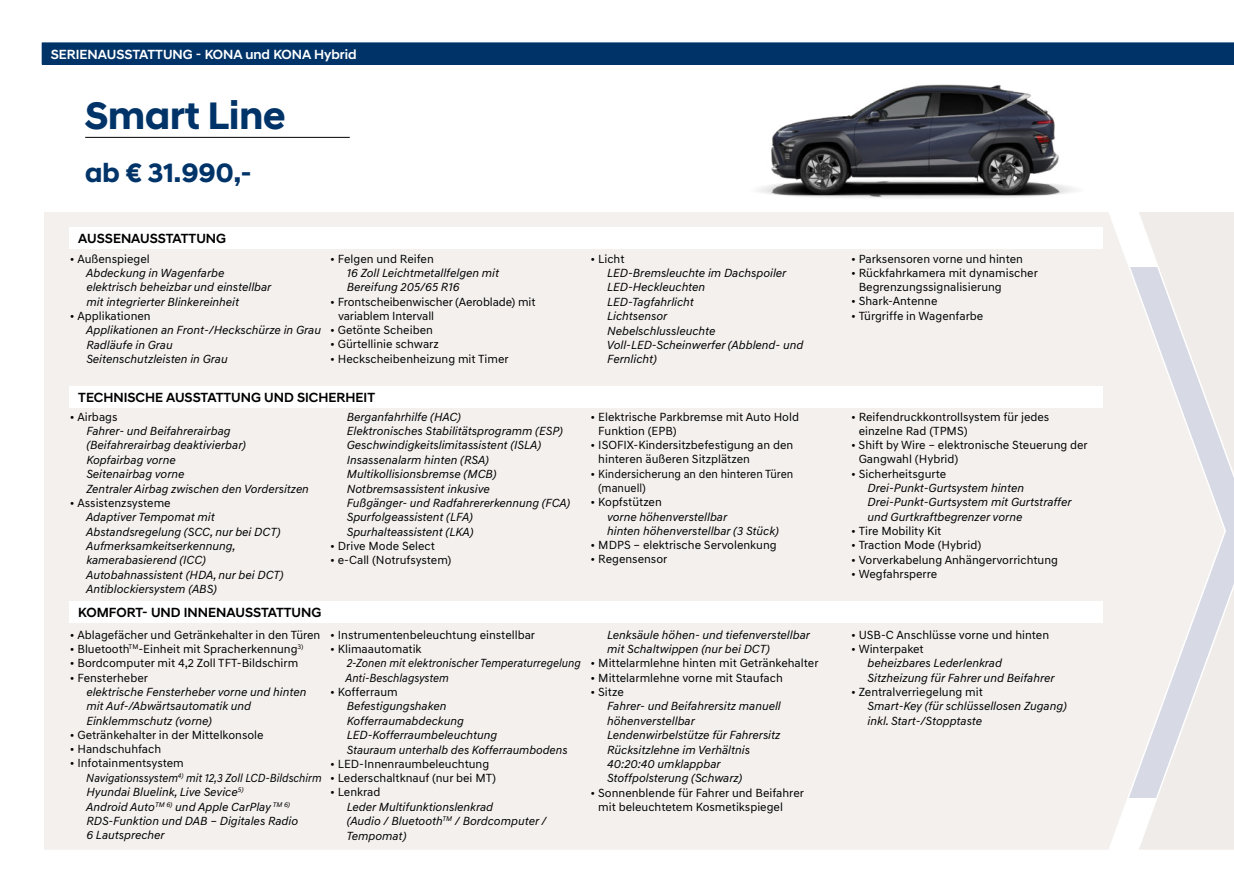
<style>
.page{position:relative;width:1234px;height:893px;background:#fff}
.page>*{position:absolute;margin:0;border:0;box-sizing:border-box;transform-origin:0 0}
.t1{font:700 39px "Hyundai Sans Head";color:#003469}
.t2{font:700 27px "Hyundai Sans Head";color:#003469}
.t3{font:500 13.5px "Hyundai Sans Head";color:#000}
.t4{font:500 13.5px "Hyundai Sans Head";color:#fff}
.t5{font:italic 12px/14.4px "Hyundai Sans Text";color:#000}
.t6{font:12px/14.2px "Hyundai Sans Text";color:#000}
.t7{font:italic 12px/14.4px "Hyundai Sans Text";color:#000;scale:.93 1}
.t8{font:italic 12px/14.4px "Hyundai Sans Text";color:#000;scale:.94 1}
.s1{font-style:normal}
.s2{font-style:italic}
</style>
<div class="page">
<div style="left:44px;top:212px;width:1091px;height:638px;background:#f3f0ee"></div>
<div style="left:70px;top:386px;width:1032px;height:22px;background:#fff"></div>
<div style="left:70px;top:227px;width:1032px;height:21px;background:#fff"></div>
<div style="left:70px;top:602px;width:1032px;height:21px;background:#fff"></div>
<hr style="left:85px;top:137px;width:265px;height:1px;background:#000">
<div style="left:42px;top:43px;width:1191px;height:21px;background:#003469"></div>
<hr style="left:42px;top:64px;width:1191px;height:1px;background:#003469">
<svg style="left:1135px;top:212px;width:98px;height:638px;background:#eceaea"></svg>
<img style="left:758px;top:84px;width:317px;height:114px">
<p class="t4" style="left:51px;top:47px;width:307px">SERIENAUSSTATTUNG - KONA und KONA Hybrid</p>
<h1 class="t1" style="left:85px;top:100px;width:202px">Smart Line</h1>
<h2 class="t2" style="left:85px;top:162px;width:168px">ab € 31.990,-</h2>
<p class="t3" style="left:78px;top:231px;width:149px">AUSSENAUSSTATTUNG</p>
<p class="t6" style="left:70px;top:251px;width:82px">• Außenspiegel</p>
<p class="t5" style="left:86px;top:266px;width:187px">Abdeckung in Wagenfarbe elektrisch beheizbar und einstellbar mit integrierter Blinkereinheit</p>
<p class="t6" style="left:70px;top:309px;width:82px">• Applikationen</p>
<p class="t5" style="left:86px;top:323px;width:236px">Applikationen an Front-/Heckschürze in Grau<br>Radläufe in Grau<br>Seitenschutzleisten in Grau</p>
<p class="t6" style="left:330px;top:251px;width:105px">• Felgen und Reifen</p>
<p class="t5" style="left:347px;top:266px;width:154px">16 Zoll Leichtmetallfelgen mit<br>Bereifung 205/65 R16</p>
<p class="t6" style="left:338px;top:294px;width:199px;text-indent:-8px">• Frontscheibenwischer (Aeroblade) mit variablem Intervall</p>
<p class="t6" style="left:330px;top:323px;width:104px">• Getönte Scheiben</p>
<p class="t6" style="left:330px;top:337px;width:110px">• Gürtellinie schwarz</p>
<p class="t6" style="left:330px;top:351px;width:180px">• Heckscheibenheizung mit Timer</p>
<p class="t3" style="left:78px;top:390px;width:298px">TECHNISCHE AUSSTATTUNG UND SICHERHEIT</p>
<p class="t6" style="left:70px;top:409px;width:49px">• Airbags</p>
<p class="t5" style="left:86px;top:424px;width:224px">Fahrer- und Beifahrerairbag (Beifahrerairbag deaktivierbar)<br>Kopfairbag vorne<br>Seitenairbag vorne<br>Zentraler Airbag zwischen den Vordersitzen</p>
<p class="t6" style="left:70px;top:496px;width:102px">• Assistenzsysteme</p>
<p class="t5" style="left:86px;top:510px;width:199px">Adaptiver Tempomat mit<br>Abstandsregelung (SCC, nur bei DCT)<br>Aufmerksamkeitserkennung, kamerabasierend (ICC)<br>Autobahnassistent (HDA, nur bei DCT)<br>Antiblockiersystem (ABS)</p>
<p class="t5" style="left:347px;top:409px;width:225px">Berganfahrhilfe (HAC)<br>Elektronisches Stabilitätsprogramm (ESP)<br>Geschwindigkeitslimitassistent (ISLA)<br>Insassenalarm hinten (RSA)<br>Multikollisionsbremse (MCB)<br>Notbremsassistent inkusive<br>Fußgänger- und Radfahrererkennung (FCA)<br>Spurfolgeassistent (LFA)<br>Spurhalteassistent (LKA)</p>
<p class="t6" style="left:330px;top:539px;width:106px">• Drive Mode Select</p>
<p class="t6" style="left:330px;top:553px;width:123px">• e-Call (Notrufsystem)</p>
<p class="t3" style="left:78px;top:605px;width:244px">KOMFORT- UND INNENAUSSTATTUNG</p>
<p class="t6" style="left:70px;top:627px;width:252px">• Ablagefächer und Getränkehalter in den Türen</p>
<p class="t6" style="left:70px;top:642px;width:235px">• Bluetooth<sup>TM</sup>-Einheit mit Spracherkennung<sup>3)</sup></p>
<p class="t6" style="left:70px;top:656px;width:230px">• Bordcomputer mit 4,2 Zoll TFT-Bildschirm</p>
<p class="t6" style="left:70px;top:670px;width:80px">• Fensterheber</p>
<p class="t5" style="left:86px;top:685px;width:221px">elektrische Fensterheber vorne und hinten mit Auf-/Abwärtsautomatik und<br>Einklemmschutz (vorne)</p>
<p class="t6" style="left:70px;top:728px;width:195px">• Getränkehalter in der Mittelkonsole</p>
<p class="t6" style="left:70px;top:742px;width:93px">• Handschuhfach</p>
<p class="t7" style="left:86px;top:756px;width:255px;text-indent:-16px"><span class="s1">• Infotainmentsystem<br></span>Navigationssystem<sup>4)</sup> mit 12,3 Zoll LCD-Bildschirm Hyundai Bluelink, Live Sevice<sup>5)<br></sup>Android Auto <sup>TM</sup> <sup>6)</sup> und Apple CarPlay <sup>TM</sup> <sup>6)<br></sup>RDS-Funktion und DAB – Digitales Radio<br>6 Lautsprecher</p>
<p class="t6" style="left:330px;top:627px;width:206px">• Instrumentenbeleuchtung einstellbar</p>
<p class="t6" style="left:330px;top:642px;width:93px">• Klimaautomatik</p>
<p class="t8" style="left:345px;top:656px;width:251px">2-Zonen mit elektronischer Temperaturregelung<br>Anti-Beschlagsystem</p>
<p class="t6" style="left:330px;top:685px;width:69px">• Kofferraum</p>
<p class="t5" style="left:347px;top:699px;width:222px">Befestigungshaken<br>Kofferraumabdeckung<br>LED-Kofferraumbeleuchtung<br>Stauraum unterhalb des Kofferraumbodens</p>
<p class="t6" style="left:330px;top:757px;width:160px">• LED-Innenraumbeleuchtung</p>
<p class="t6" style="left:330px;top:771px;width:167px">• Lederschaltknauf (nur bei MT)</p>
<p class="t6" style="left:330px;top:785px;width:52px">• Lenkrad</p>
<p class="t5" style="left:346px;top:799px;width:202px">Leder Multifunktionslenkrad<br>(Audio / Bluetooth <sup>TM</sup> / Bordcomputer /<br>Tempomat)</p>
<p class="t6" style="left:590px;top:251px;width:35px">• Licht</p>
<p class="t5" style="left:606px;top:266px;width:198px">LED-Bremsleuchte im Dachspoiler<br>LED-Heckleuchten<br>LED-Tagfahrlicht<br>Lichtsensor<br>Nebelschlussleuchte<br>Voll-LED-Scheinwerfer (Abblend- und<br>Fernlicht)</p>
<p class="t6" style="left:598px;top:409px;width:202px;text-indent:-8px">• Elektrische Parkbremse mit Auto Hold<br>Funktion (EPB)</p>
<p class="t6" style="left:598px;top:438px;width:196px;text-indent:-8px">• ISOFIX-Kindersitzbefestigung an den hinteren äußeren Sitzplätzen</p>
<p class="t6" style="left:598px;top:466px;width:196px;text-indent:-8px">• Kindersicherung an den hinteren Türen (manuell)</p>
<p class="t6" style="left:590px;top:495px;width:73px">• Kopfstützen</p>
<p class="t5" style="left:607px;top:509px;width:173px">vorne höhenverstellbar<br>hinten höhenverstellbar (3 Stück)</p>
<p class="t6" style="left:590px;top:538px;width:188px">• MDPS – elektrische Servolenkung</p>
<p class="t6" style="left:590px;top:552px;width:78px">• Regensensor</p>
<p class="t5" style="left:607px;top:627px;width:204px">Lenksäule höhen- und tiefenverstellbar mit Schaltwippen (nur bei DCT)</p>
<p class="t6" style="left:590px;top:656px;width:229px">• Mittelarmlehne hinten mit Getränkehalter</p>
<p class="t6" style="left:590px;top:670px;width:194px">• Mittelarmlehne vorne mit Staufach</p>
<p class="t6" style="left:590px;top:685px;width:35px">• Sitze</p>
<p class="t5" style="left:607px;top:699px;width:175px">Fahrer- und Beifahrersitz manuell höhenverstellbar<br>Lendenwirbelstütze für Fahrersitz<br>Rücksitzlehne im Verhältnis<br>40:20:40 umklappbar<br>Stoffpolsterung (Schwarz)</p>
<p class="t6" style="left:598px;top:785px;width:207px;text-indent:-8px">• Sonnenblende für Fahrer und Beifahrer mit beleuchtetem Kosmetikspiegel</p>
<p class="t6" style="left:850px;top:251px;width:173px">• Parksensoren vorne und hinten</p>
<p class="t6" style="left:858px;top:266px;width:181px;text-indent:-8px">• Rückfahrkamera mit dynamischer<br>Begrenzungssignalisierung</p>
<p class="t6" style="left:850px;top:294px;width:88px">• Shark-Antenne</p>
<p class="t6" style="left:850px;top:308px;width:134px">• Türgriffe in Wagenfarbe</p>
<p class="t6" style="left:858px;top:409px;width:192px;text-indent:-8px">• Reifendruckkontrollsystem für jedes einzelne Rad (TPMS)</p>
<p class="t6" style="left:858px;top:438px;width:230px;text-indent:-8px">• Shift by Wire <span class="s2">–</span> elektronische Steuerung der<br>Gangwahl (Hybrid)</p>
<p class="t6" style="left:850px;top:466px;width:97px">• Sicherheitsgurte</p>
<p class="t5" style="left:867px;top:481px;width:205px">Drei-Punkt-Gurtsystem hinten<br>Drei-Punkt-Gurtsystem mit Gurtstraffer und Gurtkraftbegrenzer vorne</p>
<p class="t6" style="left:850px;top:524px;width:92px">• Tire Mobility Kit</p>
<p class="t6" style="left:850px;top:538px;width:132px">• Traction Mode (Hybrid)</p>
<p class="t6" style="left:850px;top:552px;width:208px">• Vorverkabelung Anhängervorrichtung</p>
<p class="t6" style="left:850px;top:566px;width:88px">• Wegfahrsperre</p>
<p class="t6" style="left:850px;top:627px;width:199px">• USB-C Anschlüsse vorne und hinten</p>
<p class="t6" style="left:850px;top:642px;width:74px">• Winterpaket</p>
<p class="t5" style="left:867px;top:656px;width:188px">beheizbares Lederlenkrad<br>Sitzheizung für Fahrer und Beifahrer</p>
<p class="t6" style="left:850px;top:685px;width:133px">• Zentralverriegelung mit</p>
<p class="t5" style="left:867px;top:699px;width:201px">Smart-Key (für schlüssellosen Zugang) inkl. Start-/Stopptaste</p>
</div>
